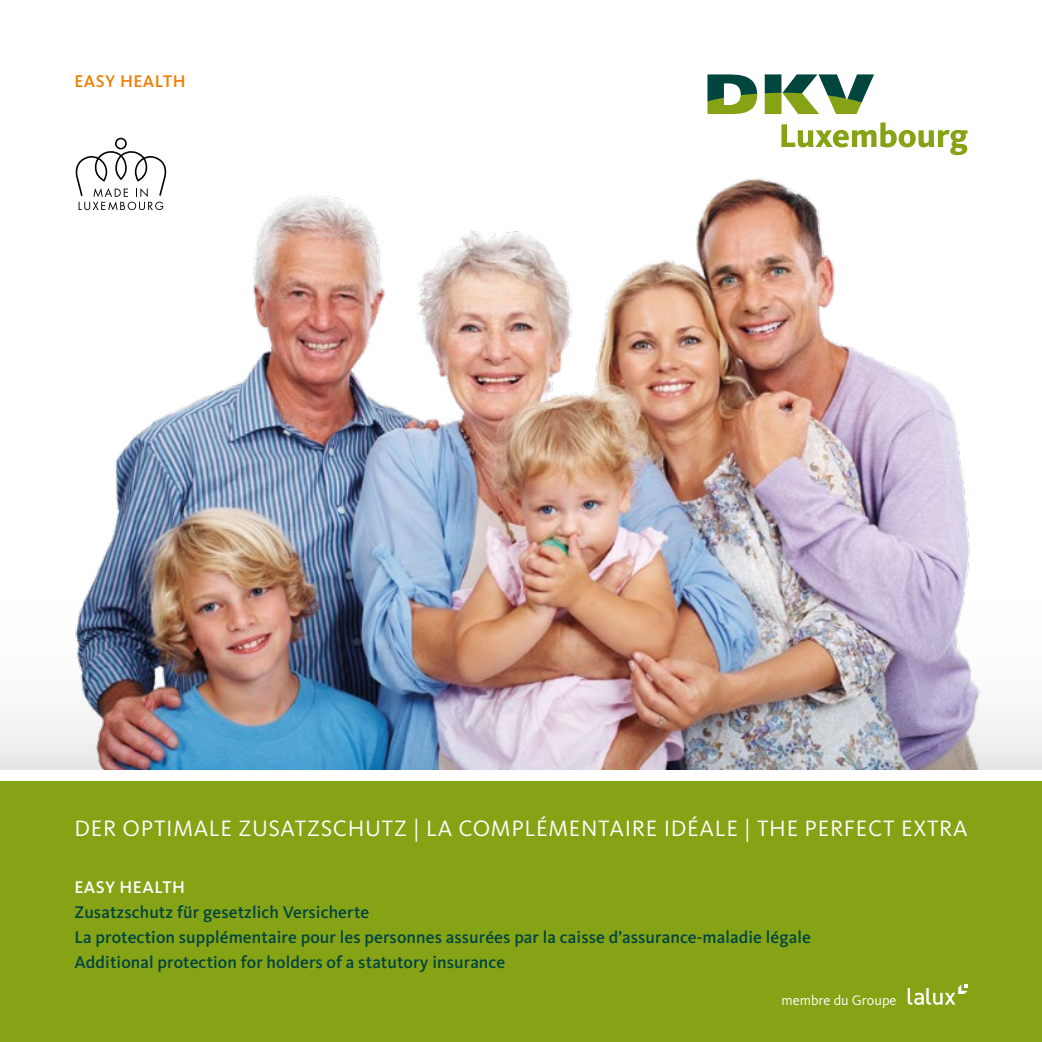
<style>
.page{position:relative;width:1042px;height:1042px;background:#fff}
.page>*{position:absolute;margin:0;border:0;box-sizing:border-box;transform-origin:0 0}
.t1{font:23.1px "Kievit TF";letter-spacing:.03em;color:#fff}
.t2{font:500 17.5px/24.8px "Kievit";letter-spacing:.005em;color:#00463f}
.t3{font:17.5px "Kievit Medium SC";letter-spacing:.03em;color:#fff}
.t4{font:17.5px "Kievit Medium SC";letter-spacing:.03em;color:#ef7d00}
.t5{font:14.35px "Kievit TF";color:#fff}
</style>
<div class="page">
<div style="left:0;top:781px;width:1042px;height:261px;background:#86a315"></div>
<svg style="left:707px;top:74px;width:50px;height:25px"></svg>
<svg style="left:765px;top:74px;width:109px;height:25px"></svg>
<svg style="left:907px;top:984px;width:60px;height:21px"></svg>
<img style="left:15px;top:99px;width:1018px;height:670px">
<svg style="left:76px;top:138px;width:90px;height:72px"></svg>
<p class="t4" style="left:74px;top:70px;width:113px">EASY HEALTH</p>
<h1 class="t1" style="left:74px;top:815px;width:894px">DER OPTIMALE ZUSATZSCHUTZ | LA COMPLÉMENTAIRE IDÉALE | THE PERFECT EXTRA</h1>
<p class="t3" style="left:74px;top:876px;width:112px">EASY HEALTH</p>
<p class="t2" style="left:74px;top:899px;width:738px">Zusatzschutz für gesetzlich Versicherte<br>La protection supplémentaire pour les personnes assurées par la caisse d’assurance-maladie légale<br>Additional protection for holders of a statutory insurance</p>
<p class="t5" style="left:781px;top:992px;width:117px">membre du Groupe</p>
</div>
